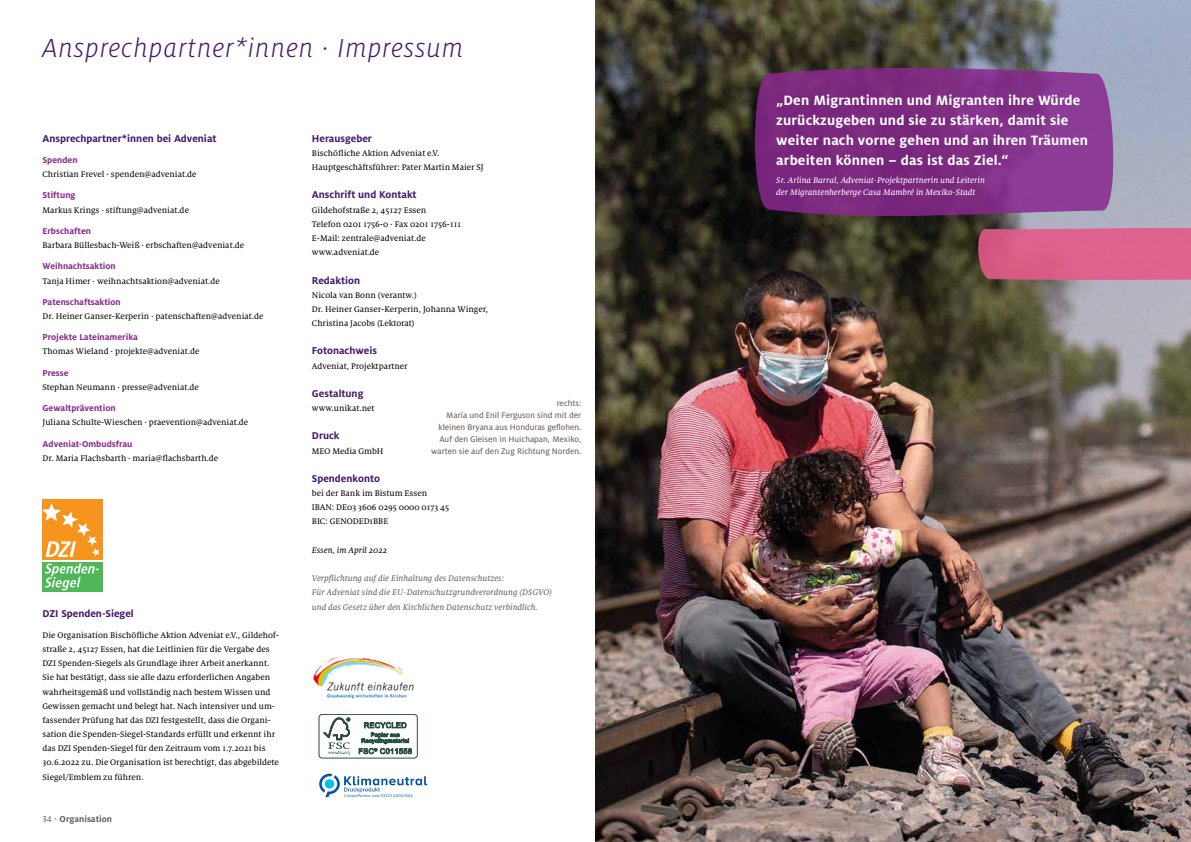
<style>
.page{position:relative;width:1191px;height:842px;background:#fff}
.page>*{position:absolute;margin:0;border:0;box-sizing:border-box;transform-origin:0 0}
.t1{font:italic 300 29px "Milo OT";letter-spacing:.04em;color:#45196e}
.t2{font:700 15px/20px "Milo OT";letter-spacing:.01em;color:#fff}
.t3{font:700 11px "Milo OT";color:#45196e}
.t4{font:700 9.5px "Milo OT";color:#892890}
.t5{font:700 9.5px "Milo OT";color:#6a5f58}
.t6{font:9px/14.2px "Milo Serif OT Text";color:#000}
.t7{font:9px/14.2px "Milo Serif OT Text Ita";color:#6a5f58}
.t8{font:9px/12px "Milo OT Text";color:#6a5f58;text-align:right}
.t9{font:9px/12px "Milo Serif OT Text Ita";color:#fff}
.t10{font:9px "Milo Serif OT Text Ita";color:#000}
.s1{font-family:"Milo Serif OT Text";font-weight:400}
.s2{font-family:"Milo Serif OT Text";font-weight:400;font-size:11px}
</style>
<div class="page">
<img style="left:595px;top:0;width:596px;height:842px">
<img style="left:313px;top:657px;width:101px;height:42px">
<svg style="left:319px;top:774px;width:108px;height:23px"></svg>
<div style="left:319px;top:714px;width:99px;height:44px;border:1px solid #284d44;border-radius:3px"></div>
<svg style="left:323px;top:717px;width:27px;height:38px"></svg>
<svg style="left:359px;top:722px;width:53px;height:32px"></svg>
<svg style="left:754px;top:66px;width:360px;height:151px;background:#7d3283"></svg>
<svg style="left:977px;top:226px;width:214px;height:54px;background:#d56289"></svg>
<div style="left:43px;top:500px;width:60px;height:60px;background:#f7941e"></div>
<div style="left:43px;top:562px;width:60px;height:30px;background:#4eb857"></div>
<svg style="left:45px;top:563px;width:54px;height:27px"></svg>
<svg style="left:43px;top:503px;width:57px;height:54px"></svg>
<h1 class="t1" style="left:43px;top:32px;width:422px">Ansprechpartner*innen · Impressum</h1>
<p class="t3" style="left:43px;top:132px;width:175px">Ansprechpartner*innen bei Adveniat</p>
<p class="t4" style="left:43px;top:155px;width:37px">Spenden</p>
<p class="t6" style="left:43px;top:167px;width:156px">Christian Frevel · spenden@adveniat.de</p>
<p class="t4" style="left:43px;top:190px;width:35px">Stiftung</p>
<p class="t6" style="left:43px;top:203px;width:148px">Markus Krings · stiftung@adveniat.de</p>
<p class="t4" style="left:43px;top:226px;width:50px">Erbschaften</p>
<p class="t6" style="left:43px;top:238px;width:203px">Barbara Büllesbach-Weiß · erbschaften@adveniat.de</p>
<p class="t4" style="left:43px;top:261px;width:75px">Weihnachtsaktion</p>
<p class="t6" style="left:43px;top:274px;width:179px">Tanja Himer · weihnachtsaktion@adveniat.de</p>
<p class="t4" style="left:43px;top:296px;width:80px">Patenschaftsaktion</p>
<p class="t6" style="left:43px;top:309px;width:222px">Dr. Heiner Ganser-Kerperin · patenschaften@adveniat.de</p>
<p class="t4" style="left:43px;top:332px;width:97px">Projekte Lateinamerika</p>
<p class="t6" style="left:43px;top:345px;width:158px">Thomas Wieland · projekte@adveniat.de</p>
<p class="t4" style="left:43px;top:367px;width:28px">Presse</p>
<p class="t6" style="left:43px;top:380px;width:158px">Stephan Neumann · presse@adveniat.de</p>
<p class="t4" style="left:43px;top:403px;width:75px">Gewaltprävention</p>
<p class="t6" style="left:43px;top:415px;width:207px">Juliana Schulte-Wieschen · praevention@adveniat.de</p>
<p class="t4" style="left:43px;top:438px;width:91px">Adveniat-Ombudsfrau</p>
<p class="t6" style="left:43px;top:451px;width:177px">Dr. Maria Flachsbarth · maria@flachsbarth.de</p>
<p class="t3" style="left:43px;top:607px;width:93px">DZI Spenden-Siegel</p>
<p class="t6" style="left:43px;top:628px;width:238px">Die Organisation Bischöfliche Aktion Adveniat e.V., Gildehof&shy;straße 2, 45127 Essen, hat die Leitlinien für die Vergabe des DZI Spenden-Siegels als Grundlage ihrer Arbeit anerkannt.<br>Sie hat bestätigt, dass sie alle dazu erforderlichen Angaben wahrheitsgemäß und vollständig nach bestem Wissen und Gewissen gemacht und belegt hat. Nach intensiver und um&shy;fassender Prüfung hat das DZI festgestellt, dass die Organi&shy;sation die Spenden-Siegel-Standards erfüllt und erkennt ihr das DZI Spenden-Siegel für den Zeitraum vom 1.7.2021 bis 30.6.2022 zu. Die Organisation ist berechtigt, das abgebildete Siegel/Emblem zu führen.</p>
<p class="t5" style="left:43px;top:814px;width:71px"><span class="s1">34</span> <span class="s2">·</span> Organisation</p>
<p class="t3" style="left:312px;top:132px;width:62px">Herausgeber</p>
<p class="t6" style="left:312px;top:146px;width:173px">Bischöfliche Aktion Adveniat e.V.<br>Hauptgeschäftsführer: Pater Martin Maier SJ</p>
<p class="t3" style="left:312px;top:189px;width:106px">Anschrift und Kontakt</p>
<p class="t6" style="left:312px;top:203px;width:150px">Gildehofstraße 2, 45127 Essen<br>Telefon 0201 1756-0 · Fax 0201 1756-111<br>E-Mail: zentrale@adveniat.de www.adveniat.de</p>
<p class="t3" style="left:312px;top:274px;width:50px">Redaktion</p>
<p class="t6" style="left:312px;top:288px;width:178px">Nicola van Bonn (verantw.)<br>Dr. Heiner Ganser-Kerperin, Johanna Winger,<br>Christina Jacobs (Lektorat)</p>
<p class="t3" style="left:312px;top:345px;width:67px">Fotonachweis</p>
<p class="t6" style="left:312px;top:359px;width:97px">Adveniat, Projektpartner</p>
<p class="t3" style="left:312px;top:387px;width:53px">Gestaltung</p>
<p class="t6" style="left:312px;top:401px;width:64px">www.unikat.net</p>
<p class="t3" style="left:312px;top:430px;width:29px">Druck</p>
<p class="t6" style="left:312px;top:444px;width:73px">MEO Media GmbH</p>
<p class="t3" style="left:312px;top:472px;width:70px">Spendenkonto</p>
<p class="t6" style="left:312px;top:486px;width:139px">bei der Bank im Bistum Essen<br>IBAN: DE03 3606 0295 0000 0173 45<br>BIC: GENODED1BBE</p>
<p class="t10" style="left:312px;top:545px;width:77px">Essen, im April 2022</p>
<p class="t7" style="left:312px;top:571px;width:241px">Verpflichtung auf die Einhaltung des Datenschutzes:<br>Für Adveniat sind die EU-Datenschutzgrundverordnung (DSGVO) und das Gesetz über den Kirchlichen Datenschutz verbindlich.</p>
<p class="t8" style="left:431px;top:397px;width:152px">rechts:<br>Maria und Enil Ferguson sind mit der kleinen Bryana aus Honduras geflohen.<br>Auf den Gleisen in Huichapan, Mexiko, warten sie auf den Zug Richtung Norden.</p>
<h2 class="t2" style="left:776px;top:90px;width:313px">„Den Migrantinnen und Migranten ihre Würde zurückzugeben und sie zu stärken, damit sie weiter nach vorne gehen und an ihren Träumen arbeiten können – das ist das Ziel.“</h2>
<p class="t9" style="left:776px;top:174px;width:210px">Sr. Arlina Barral, Adveniat-Projektpartnerin und Leiterin der Migrantenherberge Casa Mambré in Mexiko-Stadt</p>
</div>
